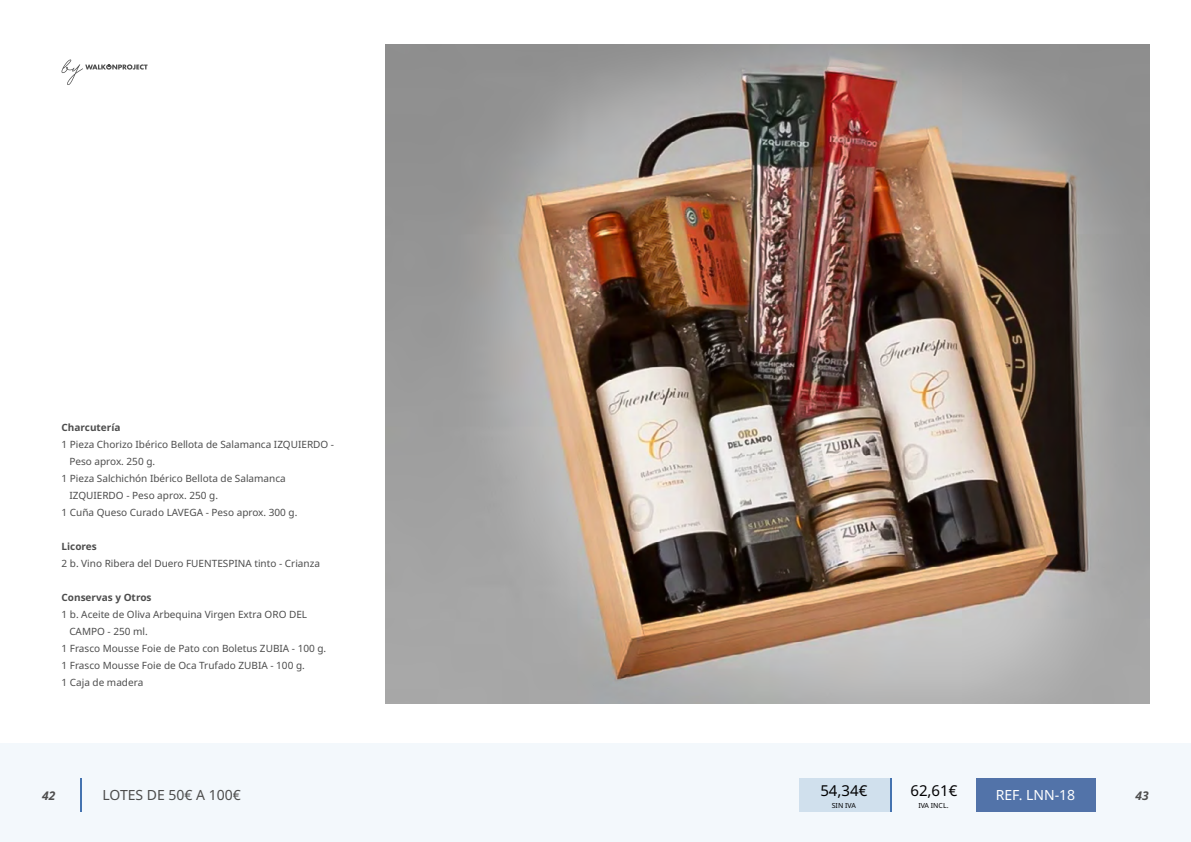
<style>
.page{position:relative;width:1191px;height:842px;background:#fff}
.page>*{position:absolute;margin:0;border:0;box-sizing:border-box;transform-origin:0 0}
.t1{font:15px "Noto Sans";color:#020203}
.t2{font:14px "Noto Sans";color:#4d4d4d}
.t3{font:14px "Noto Sans";color:#fff}
.t4{font:italic 700 12px "Noto Sans";color:#4d4d4d}
.t5{font:10px "Noto Sans";color:#4d4d4d}
.t6{font:700 10px "Noto Sans";color:#4d4d4d}
.t7{font:7px "Noto Sans";color:#020203}
</style>
<div class="page">
<div style="left:0;top:744px;width:1191px;height:98px;background:#f3f8fc"></div>
<svg style="left:62px;top:60px;width:85px;height:25px"></svg>
<div style="left:975px;top:778px;width:120px;height:34px;background:#5273a9"></div>
<div style="left:799px;top:778px;width:91px;height:34px;background:#d0e0ed"></div>
<img style="left:386px;top:44px;width:763px;height:659px">
<hr style="left:890px;top:778px;width:1px;height:34px;background:#4473b0">
<hr style="left:80px;top:778px;width:1px;height:34px;background:#4473b0">
<p class="t6" style="left:62px;top:422px;width:60px">Charcutería</p>
<p class="t5" style="left:62px;top:439px;width:274px">1 Pieza Chorizo Ibérico Bellota de Salamanca IZQUIERDO -</p>
<p class="t5" style="left:69px;top:456px;width:87px">Peso aprox. 250 g.</p>
<p class="t5" style="left:62px;top:473px;width:226px">1 Pieza Salchichón Ibérico Bellota de Salamanca</p>
<p class="t5" style="left:69px;top:490px;width:150px">IZQUIERDO - Peso aprox. 250 g.</p>
<p class="t5" style="left:62px;top:507px;width:237px">1 Cuña Queso Curado LAVEGA - Peso aprox. 300 g.</p>
<p class="t6" style="left:62px;top:541px;width:37px">Licores</p>
<p class="t5" style="left:62px;top:558px;width:260px">2 b. Vino Ribera del Duero FUENTESPINA tinto - Crianza</p>
<p class="t6" style="left:62px;top:592px;width:91px">Conservas y Otros</p>
<p class="t5" style="left:62px;top:609px;width:247px">1 b. Aceite de Oliva Arbequina Virgen Extra ORO DEL</p>
<p class="t5" style="left:69px;top:626px;width:80px">CAMPO - 250 ml.</p>
<p class="t5" style="left:62px;top:643px;width:266px">1 Frasco Mousse Foie de Pato con Boletus ZUBIA - 100 g.</p>
<p class="t5" style="left:62px;top:660px;width:245px">1 Frasco Mousse Foie de Oca Trufado ZUBIA - 100 g.</p>
<p class="t5" style="left:62px;top:677px;width:83px">1 Caja de madera</p>
<h1 class="t1" style="left:820px;top:782px;width:48px">54,34€</h1>
<h1 class="t1" style="left:910px;top:782px;width:48px">62,61€</h1>
<h2 class="t3" style="left:995px;top:787px;width:81px">REF. LNN-18</h2>
<p class="t7" style="left:918px;top:801px;width:32px">IVA INCL.</p>
<h2 class="t2" style="left:102px;top:787px;width:140px">LOTES DE 50€ A 100€</h2>
<p class="t4" style="left:42px;top:787px;width:15px">42</p>
<p class="t4" style="left:1135px;top:787px;width:15px">43</p>
<p class="t7" style="left:831px;top:801px;width:26px">SIN IVA</p>
</div>
